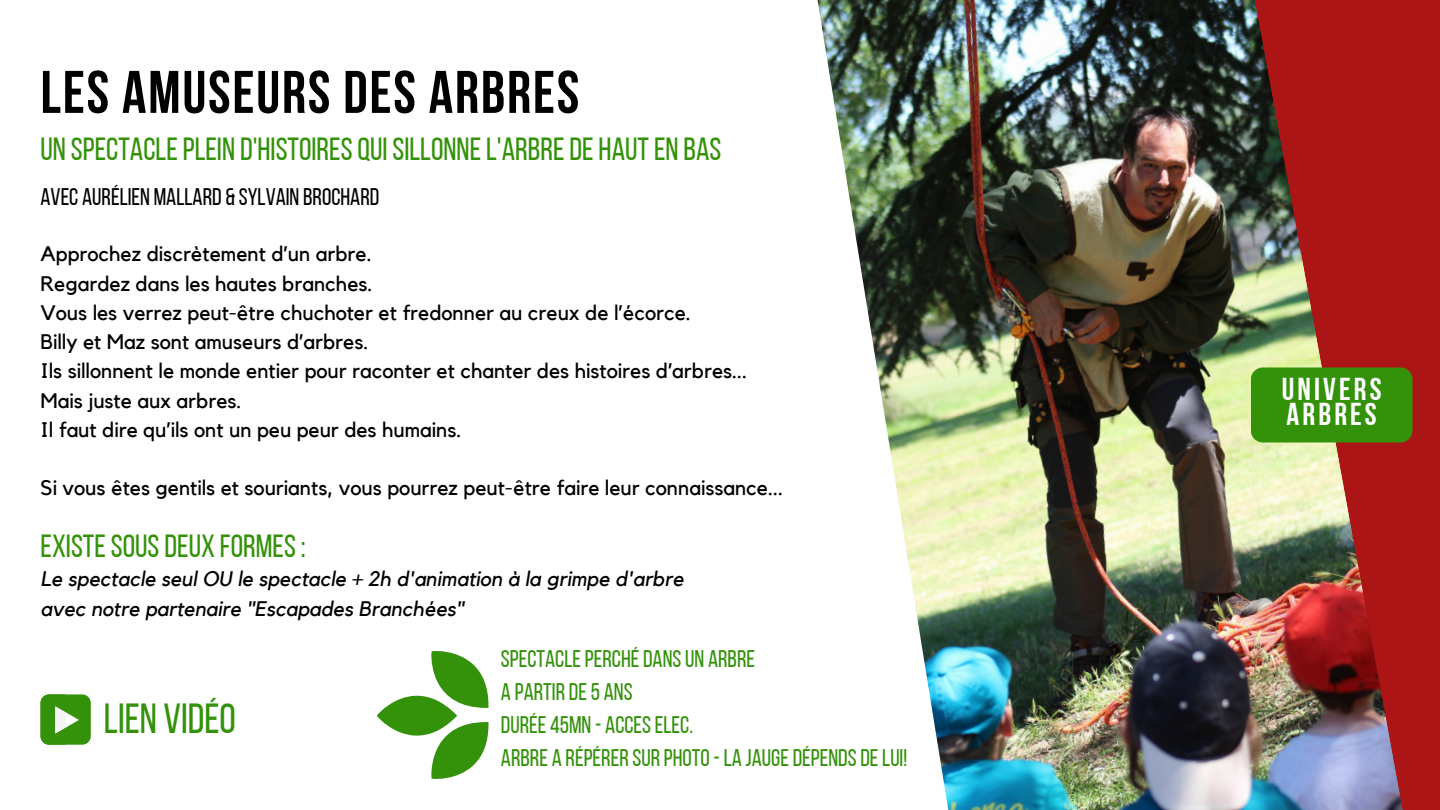
<style>
.page{position:relative;width:1440px;height:810px;background:#fff}
.page>*{position:absolute;margin:0;border:0;box-sizing:border-box;transform-origin:0 0}
.t1{font:60px "Bebas Neue Cyrillic";letter-spacing:.03em;color:#000}
.t2{font:42px "Bebas Neue";color:#33920a}
.t3{font:32px "Bebas Neue";color:#33920a}
.t4{font:31.6px "Bebas Neue Cyrillic";letter-spacing:.1em;color:#fff}
.t5{font:24px "Bebas Neue";color:#33920a}
.t6{font:24px "Bebas Neue";color:#000}
.t7{font:21px "Kollektif";color:#000}
.t8{font:italic 21px "Kollektif";color:#000}
</style>
<div class="page">
<img style="left:817px;top:0;width:434px;height:810px">
<img style="left:1251px;top:0;width:189px;height:810px">
<svg style="left:377px;top:651px;width:112px;height:128px"></svg>
<div style="left:41px;top:694px;width:50px;height:51px;background:#33920a;border-radius:8px"></div>
<svg style="left:41px;top:694px;width:38px;height:51px"></svg>
<div style="left:1251px;top:368px;width:161px;height:75px;background:#33920a;border-radius:12px"></div>
<p class="t1" style="left:41px;top:68px;width:540px">LES AMUSEURS DES ARBRES</p>
<p class="t3" style="left:41px;top:136px;width:683px">UN SPECTACLEPLEIN D'HISTOIRESQUI SILLONNEL'ARBREDE HAUTEN BAS</p>
<p class="t6" style="left:41px;top:187px;width:340px">AVEC AURÉLIEN MALLARD &amp; SYLVAIN BROCHARD</p>
<p class="t7" style="left:41px;top:244px;width:333px">Approchez discrètement d’un arbre.</p>
<p class="t7" style="left:41px;top:274px;width:333px">Regardez dans les hautes branches.</p>
<p class="t7" style="left:41px;top:303px;width:652px">Vous les verrez peut-être chuchoter et fredonner au creux de l’écorce.</p>
<p class="t7" style="left:41px;top:332px;width:329px">Billy et Maz sont amuseurs d’arbres.</p>
<p class="t7" style="left:41px;top:361px;width:708px">Ils sillonnent le monde entier pour raconter et chanter des histoires d’arbres...</p>
<p class="t7" style="left:41px;top:391px;width:203px">Mais juste aux arbres.</p>
<p class="t7" style="left:41px;top:420px;width:423px">Il faut dire qu’ils ont un peu peur des humains.</p>
<p class="t7" style="left:41px;top:478px;width:744px">Si vous êtes gentils et souriants, vous pourrez peut-être faire leur connaissance...</p>
<p class="t3" style="left:41px;top:533px;width:267px">EXISTESOUSDEUX FORMES:</p>
<p class="t8" style="left:41px;top:569px;width:645px">Le spectacle seul OU le spectacle + 2h d'animation à la grimpe d'arbre</p>
<p class="t8" style="left:41px;top:599px;width:425px">avec notre partenaire "Escapades Branchées"</p>
<p class="t2" style="left:104px;top:701px;width:133px">LIEN VIDÉO</p>
<p class="t5" style="left:501px;top:649px;width:256px">SPECTACLEPERCHÉ DANS UN ARBRE</p>
<p class="t5" style="left:501px;top:682px;width:133px">A PARTIR DE 5 ANS</p>
<p class="t5" style="left:501px;top:715px;width:194px">DURÉE 45MN - ACCES ELEC.</p>
<p class="t5" style="left:501px;top:748px;width:408px">ARBRE A RÉPÉRERSURPHOTO-LA JAUGEDÉPENDS DELUI!</p>
<p class="t4" style="left:1282px;top:376px;width:101px">UNIVERS</p>
<p class="t4" style="left:1287px;top:402px;width:92px">ARBRES</p>
</div>
